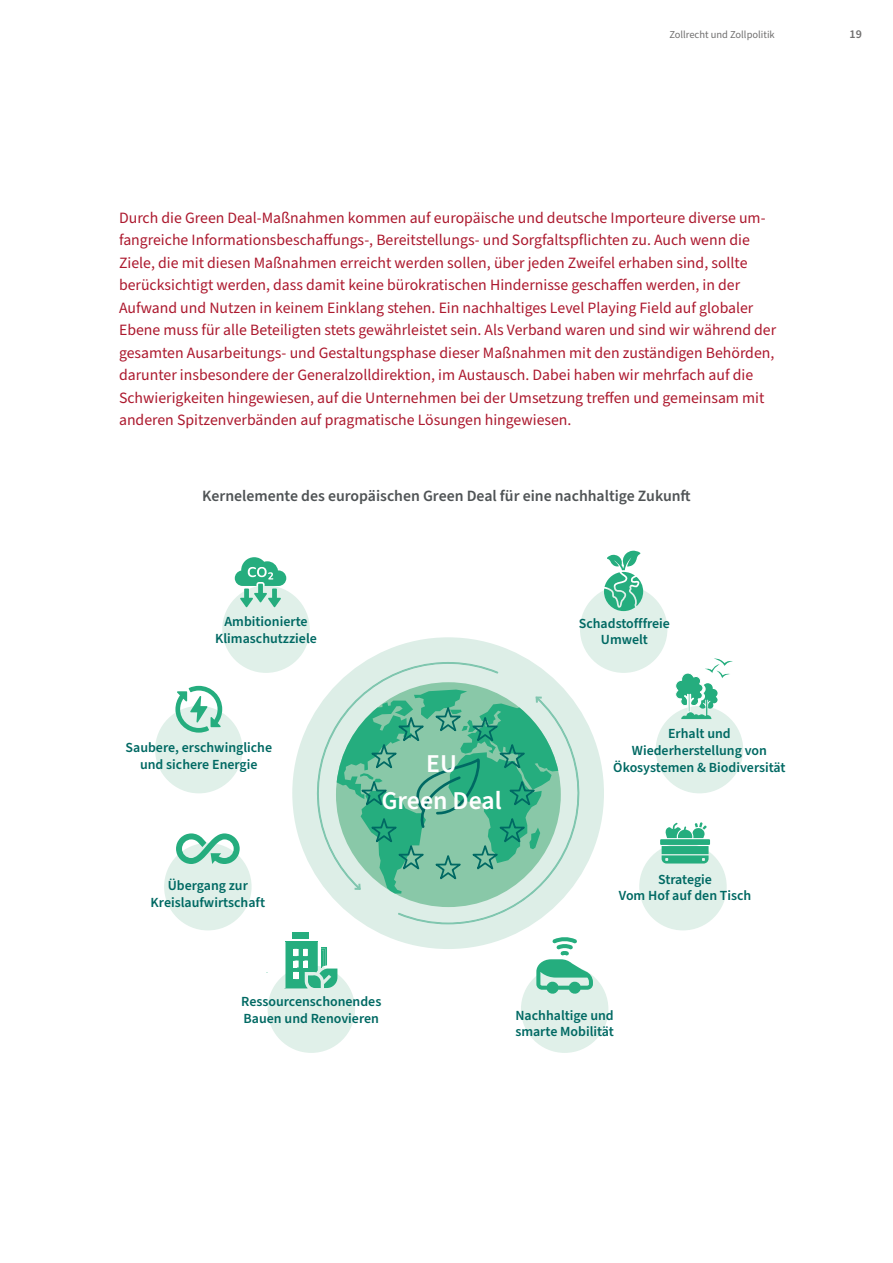
<style>
.page{position:relative;width:893px;height:1263px;background:#fff}
.page>*{position:absolute;margin:0;border:0;box-sizing:border-box;transform-origin:0 0}
.t1{font:600 25.65px/36.8px "Source Sans Pro";color:#fff;text-align:center}
.t2{font:15.75px/22.5px "Source Sans Pro";color:#ac182d}
.t3{font:600 15.75px "Source Sans Pro";color:#505456}
.t4{font:600 13.95px/16.6px "Source Sans Pro";color:#006963;text-align:center}
.t5{font:600 12px "Source Sans Pro";color:#706f6f}
.t6{font:10.5px "Source Sans Pro";color:#706f6f}
</style>
<div class="page">
<div style="left:292px;top:637px;width:312px;height:312px;background:#ddeee7;border-radius:50%"></div>
<svg style="left:303px;top:648px;width:196px;height:242px"></svg>
<svg style="left:337px;top:689px;width:256px;height:236px"></svg>
<div style="left:580px;top:585px;width:87px;height:88px;background:#e0f0e9;border-radius:50%"></div>
<div style="left:222px;top:585px;width:88px;height:88px;background:#e0f0e9;border-radius:50%"></div>
<div style="left:155px;top:706px;width:88px;height:87px;background:#e0f0e9;border-radius:50%"></div>
<div style="left:164px;top:843px;width:88px;height:87px;background:#e0f0e9;border-radius:50%"></div>
<svg style="left:176px;top:833px;width:64px;height:31px"></svg>
<div style="left:521px;top:965px;width:87px;height:88px;background:#e0f0e9;border-radius:50%"></div>
<svg style="left:536px;top:937px;width:57px;height:57px"></svg>
<div style="left:639px;top:843px;width:88px;height:87px;background:#e0f0e9;border-radius:50%"></div>
<svg style="left:662px;top:846px;width:47px;height:17px"></svg>
<div style="left:660px;top:839px;width:50px;height:6px;background:#25ad7e"></div>
<svg style="left:665px;top:822px;width:42px;height:16px"></svg>
<div style="left:268px;top:965px;width:87px;height:88px;background:#e0f0e9;border-radius:50%"></div>
<svg style="left:285px;top:942px;width:52px;height:46px"></svg>
<div style="left:292px;top:933px;width:17px;height:6px;background:#25ad7e"></div>
<div style="left:656px;top:706px;width:87px;height:87px;background:#e0f0e9;border-radius:50%"></div>
<svg style="left:675px;top:658px;width:58px;height:61px"></svg>
<svg style="left:175px;top:686px;width:47px;height:47px"></svg>
<svg style="left:235px;top:557px;width:51px;height:50px"></svg>
<svg style="left:604px;top:550px;width:39px;height:61px"></svg>
<p class="t6" style="left:669px;top:27px;width:107px">Zollrecht und Zollpolitik</p>
<p class="t5" style="left:850px;top:26px;width:14px">19</p>
<p class="t2" style="left:119px;top:207px;width:659px">Durch die Green Deal-Maßnahmen kommen auf europäische und deutsche Importeure diverse um&shy;fangreiche Informationsbeschaffungs-, Bereitstellungs- und Sorgfaltspflichten zu. Auch wenn die Ziele, die mit diesen Maßnahmen erreicht werden sollen, über jeden Zweifel erhaben sind, sollte berücksichtigt werden, dass damit keine bürokratischen Hindernisse geschaffen werden, in der Aufwand und Nutzen in keinem Einklang stehen. Ein nachhaltiges Level Playing Field auf globaler Ebene muss für alle Beteiligten stets gewährleistet sein. Als Verband waren und sind wir während der gesamten Ausarbeitungs- und Gestaltungsphase dieser Maßnahmen mit den zuständigen Behörden, darunter insbesondere der Generalzolldirektion, im Austausch. Dabei haben wir mehrfach auf die Schwierigkeiten hingewiesen, auf die Unternehmen bei der Umsetzung treffen und gemeinsam mit anderen Spitzenverbänden auf pragmatische Lösungen hingewiesen.</p>
<p class="t3" style="left:202px;top:486px;width:490px">Kernelemente des europäischen Green Deal für eine nachhaltige Zukunft</p>
<p class="t4" style="left:215px;top:613px;width:103px">Ambitionierte<br>Klimaschutzziele</p>
<p class="t4" style="left:126px;top:739px;width:148px">Saubere, erschwingliche und sichere Energie</p>
<p class="t4" style="left:151px;top:877px;width:116px">Übergang zur<br>Kreislaufwirtschaft</p>
<h1 class="t1" style="left:381px;top:746px;width:122px">EU<br>Green Deal</h1>
<p class="t4" style="left:579px;top:615px;width:93px">Schadstofffreie<br>Umwelt</p>
<p class="t4" style="left:613px;top:726px;width:174px">Erhalt und<br>Wiederherstellung von<br>Ökosystemen &amp; Biodiversität</p>
<p class="t4" style="left:619px;top:871px;width:134px">Strategie<br>Vom Hof auf den Tisch</p>
<p class="t4" style="left:241px;top:993px;width:142px;text-align:left">Ressourcenschonendes<br>Bauen und Renovieren</p>
<p class="t4" style="left:515px;top:1007px;width:100px;text-align:left">Nachhaltige und smarte Mobilität</p>
</div>
